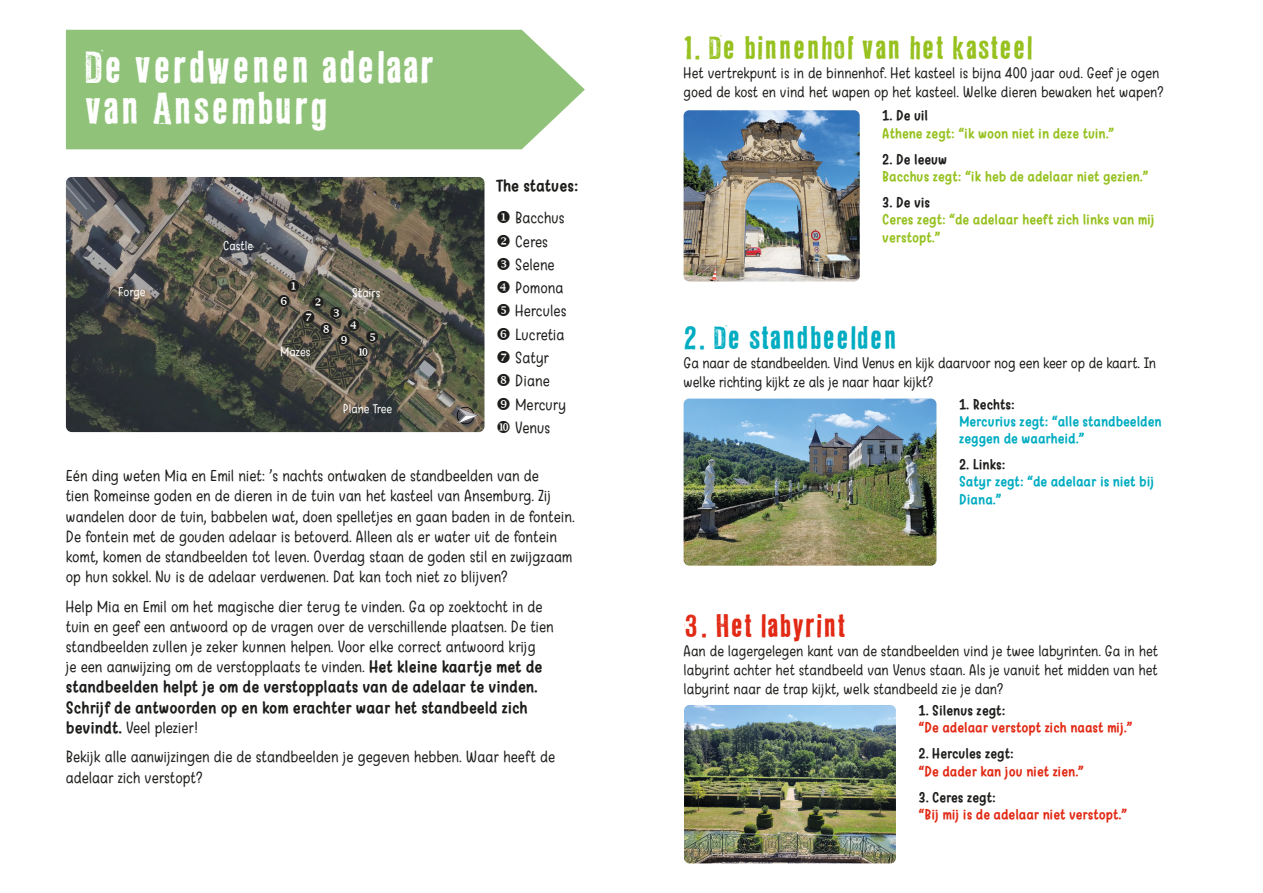
<style>
.page{position:relative;width:1263px;height:893px;background:#fff}
.page>*{position:absolute;margin:0;border:0;box-sizing:border-box;transform-origin:0 0}
.t1{font:40.35px/40.3px "LL Rubber Grotesque";color:#fff}
.t2{font:28.65px "LL Rubber Grotesque";color:#96c11f}
.t3{font:28.65px "LL Rubber Grotesque";color:#00acc1}
.t4{font:28.65px "LL Rubber Grotesque";color:#e12914}
.t5{font:16.8px/20.1px "Warung Kopi";color:#1d1d1b}
.t6{font:700 16.8px "Warung Kopi";color:#1d1d1b}
.t7{font:15.9px/19px "Warung Kopi";color:#1d1d1b}
.t8{font:700 14.4px/17.2px "Warung Kopi";color:#96c11f}
.t9{font:700 14.4px/17.2px "Warung Kopi";color:#00acc1}
.t10{font:700 14.4px "Warung Kopi";color:#e12914}
.t11{font:700 14.4px "Warung Kopi";color:#1d1d1b}
.t12{font:13.5px "Warung Kopi";color:#fff}
.s1{font-weight:700}
.s2{color:#1d1d1b}
</style>
<div class="page">
<img style="left:684px;top:110px;width:176px;height:171px">
<img style="left:684px;top:705px;width:212px;height:158px">
<img style="left:684px;top:399px;width:252px;height:167px">
<div style="left:66px;top:30px;width:519px;height:119px;background:#90c379"></div>
<img style="left:66px;top:177px;width:418px;height:255px">
<svg style="left:278px;top:279px;width:101px;height:79px;background:#797569"></svg>
<p class="t1" style="left:84px;top:49px;width:353px">De verdwenen adelaar van Ansemburg</p>
<p class="t12" style="left:118px;top:285px;width:29px">Forge</p>
<p class="t12" style="left:223px;top:238px;width:31px">Castle</p>
<p class="t12" style="left:280px;top:345px;width:32px">Mazes</p>
<p class="t12" style="left:352px;top:286px;width:30px">Stairs</p>
<p class="t12" style="left:343px;top:401px;width:51px">Plane Tree</p>
<p class="t6" style="left:496px;top:176px;width:84px">The statues:</p>
<p class="t5" style="left:496px;top:208px;width:70px">◆ Bacchus</p>
<p class="t5" style="left:496px;top:231px;width:53px">❖ Ceres</p>
<p class="t5" style="left:515px;top:255px;width:41px">Selene</p>
<p class="t5" style="left:515px;top:278px;width:50px">Pomona</p>
<p class="t5" style="left:515px;top:301px;width:53px">Hercules</p>
<p class="t5" style="left:515px;top:324px;width:51px">Lucretia</p>
<p class="t5" style="left:515px;top:348px;width:35px">Satyr</p>
<p class="t5" style="left:515px;top:371px;width:36px">Diane</p>
<p class="t5" style="left:515px;top:394px;width:52px">Mercury</p>
<p class="t5" style="left:515px;top:417px;width:36px">Venus</p>
<p class="t5" style="left:66px;top:466px;width:510px">Eén ding weten Mia en Emil niet: ’s nachts ontwaken de standbeelden van de<br>tien Romeinse goden en de dieren in de tuin van het kasteel van Ansemburg. Zij wandelen door de tuin, babbelen wat, doen spelletjes en gaan baden in de fontein.<br>De fontein met de gouden adelaar is betoverd. Alleen als er water uit de fontein komt, komen de standbeelden tot leven. Overdag staan de goden stil en zwijgzaam op hun sokkel. Nu is de adelaar verdwenen. Dat kan toch niet zo blijven?</p>
<p class="t5" style="left:66px;top:596px;width:489px">Help Mia en Emil om het magische dier terug te vinden. Ga op zoektocht in de tuin en geef een antwoord op de vragen over de verschillende plaatsen. De tien standbeelden zullen je zeker kunnen helpen. Voor elke correct antwoord krijg<br>je een aanwijzing om de verstopplaats te vinden. <span class="s1">Het kleine kaartje met de standbeelden helpt je om de verstopplaats van de adelaar te vinden.<br>Schrijf de antwoorden op en kom erachter waar het standbeeld zich bevindt.</span> Veel plezier!</p>
<p class="t5" style="left:66px;top:747px;width:491px">Bekijk alle aanwijzingen die de standbeelden je gegeven hebben. Waar heeft de adelaar zich verstopt?</p>
<p class="t2" style="left:684px;top:30px;width:351px">1. De binnenhof van het kasteel</p>
<p class="t7" style="left:684px;top:63px;width:482px">Het vertrekpunt is in de binnenhof. Het kasteel is bijna 400 jaar oud. Geef je ogen goed de kost en vind het wapen op het kasteel. Welke dieren bewaken het wapen?</p>
<p class="t8" style="left:882px;top:107px;width:234px"><span class="s2">1. De uil<br></span>Athene zegt: “ik woon niet in deze tuin.”</p>
<p class="t8" style="left:882px;top:151px;width:268px"><span class="s2">2. De leeuw<br></span>Bacchus zegt: “ik heb de adelaar niet gezien.”</p>
<p class="t8" style="left:882px;top:194px;width:274px"><span class="s2">3. De vis<br></span>Ceres zegt: “de adelaar heeft zich links van mij verstopt.”</p>
<p class="t3" style="left:684px;top:320px;width:216px">2. De standbeelden</p>
<p class="t7" style="left:684px;top:354px;width:474px">Ga naar de standbeelden. Vind Venus en kijk daarvoor nog een keer op de kaart. In welke richting kijkt ze als je naar haar kijkt?</p>
<p class="t9" style="left:959px;top:395px;width:204px"><span class="s2">1. Rechts:<br></span>Mercurius zegt: “alle standbeelden zeggen de waarheid.”</p>
<p class="t9" style="left:959px;top:456px;width:197px"><span class="s2">2. Links:<br></span>Satyr zegt: “de adelaar is niet bij<br>Diana.”</p>
<p class="t4" style="left:684px;top:608px;width:164px">3. Het labyrint</p>
<p class="t7" style="left:684px;top:642px;width:476px;text-align:justify">Aan de lagergelegen kant van de standbeelden vind je twee labyrinten. Ga in het labyrint achter het standbeeld van Venus staan. Als je vanuit het midden van het labyrint naar de trap kijkt, welk standbeeld zie je dan?</p>
<p class="t11" style="left:918px;top:702px;width:88px">1. Silenus zegt:</p>
<p class="t10" style="left:918px;top:719px;width:216px">“De adelaar verstopt zich naast mij.”</p>
<p class="t11" style="left:918px;top:746px;width:97px">2. Hercules zegt:</p>
<p class="t10" style="left:918px;top:763px;width:167px">“De dader kan jou niet zien.”</p>
<p class="t11" style="left:918px;top:789px;width:79px">3. Ceres zegt:</p>
<p class="t10" style="left:918px;top:806px;width:210px">“Bij mij is de adelaar niet verstopt.”</p>
</div>
